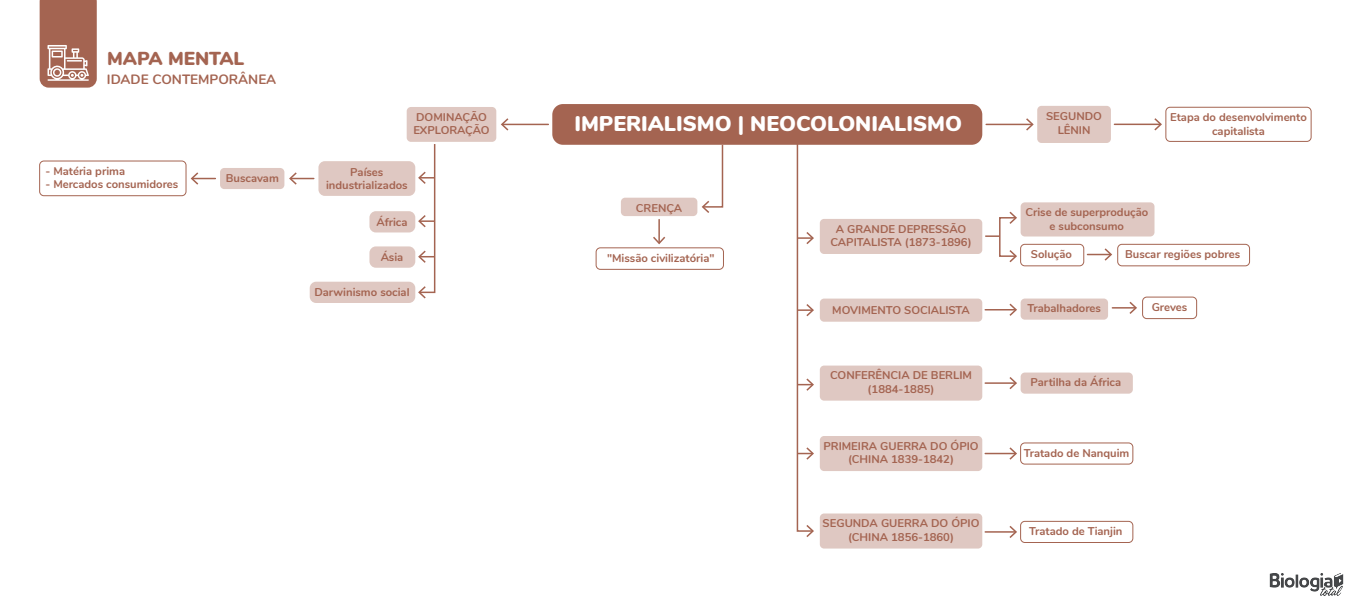
<style>
.page{position:relative;width:1358px;height:606px;background:#fff}
.page>*{position:absolute;margin:0;border:0;box-sizing:border-box;transform-origin:0 0}
.t1{font:900 21.3px "Nunito";color:#fff}
.t2{font:900 18.75px "Nunito";color:#a46451}
.t3{font:700 13.5px "Nunito";color:#a46451}
.t4{font:700 11.25px/13.5px "Nunito";color:#a46451;text-align:center}
</style>
<div class="page">
<img style="left:1269px;top:573px;width:75px;height:23px">
<svg style="left:40px;top:0;width:57px;height:88px;background:#af7867"></svg>
<div style="left:552px;top:104px;width:430px;height:41px;background:#a46451;border-radius:11px"></div>
<svg style="left:796px;top:144px;width:18px;height:393px"></svg>
<hr style="left:986px;top:124px;width:46px;height:1px;background:#a46451">
<svg style="left:1026px;top:118px;width:8px;height:12px"></svg>
<div style="left:820px;top:219px;width:162px;height:35px;background:#dfc8c2;border-radius:4px"></div>
<div style="left:318px;top:161px;width:97px;height:35px;background:#dfc8c2;border-radius:6px"></div>
<hr style="left:502px;top:124px;width:46px;height:1px;background:#a46451">
<svg style="left:501px;top:118px;width:7px;height:12px"></svg>
<div style="left:1037px;top:106px;width:74px;height:37px;background:#dfc8c2;border-radius:4px"></div>
<div style="left:407px;top:107px;width:89px;height:35px;background:#dfc8c2;border-radius:4px"></div>
<div style="left:369px;top:211px;width:46px;height:21px;background:#dfc8c2;border-radius:6px"></div>
<div style="left:369px;top:246px;width:46px;height:22px;background:#dfc8c2;border-radius:6px"></div>
<div style="left:310px;top:281px;width:105px;height:22px;background:#dfc8c2;border-radius:6px"></div>
<svg style="left:418px;top:144px;width:18px;height:154px"></svg>
<hr style="left:1114px;top:123px;width:46px;height:2px;background:#a46451">
<svg style="left:1154px;top:118px;width:8px;height:12px"></svg>
<div style="left:1165px;top:107px;width:146px;height:35px;border:1px solid #a46451;border-radius:4px"></div>
<div style="left:820px;top:298px;width:162px;height:23px;background:#dfc8c2;border-radius:4px"></div>
<div style="left:820px;top:365px;width:162px;height:35px;background:#dfc8c2;border-radius:4px"></div>
<div style="left:621px;top:198px;width:76px;height:18px;background:#dfc8c2;border-radius:4px"></div>
<div style="left:820px;top:436px;width:162px;height:35px;background:#dfc8c2;border-radius:4px"></div>
<div style="left:820px;top:513px;width:162px;height:35px;background:#dfc8c2;border-radius:4px"></div>
<svg style="left:702px;top:144px;width:22px;height:69px"></svg>
<div style="left:999px;top:217px;width:17px;height:40px;border:2px solid #a46451"></div>
<svg style="left:1009px;top:211px;width:8px;height:13px"></svg>
<svg style="left:1009px;top:250px;width:8px;height:12px"></svg>
<svg style="left:985px;top:235px;width:15px;height:2px"></svg>
<div style="left:1021px;top:202px;width:133px;height:34px;background:#dfc8c2;border-radius:4px"></div>
<div style="left:1020px;top:244px;width:64px;height:22px;border:1px solid #a46451;border-radius:4px"></div>
<svg style="left:1087px;top:248px;width:25px;height:12px"></svg>
<div style="left:1117px;top:244px;width:133px;height:22px;border:1px solid #a46451;border-radius:4px"></div>
<div style="left:1021px;top:298px;width:87px;height:21px;background:#dfc8c2;border-radius:4px"></div>
<svg style="left:1112px;top:301px;width:25px;height:13px"></svg>
<div style="left:1142px;top:296px;width:55px;height:23px;border:1px solid #a46451;border-radius:4px"></div>
<hr style="left:985px;top:309px;width:30px;height:1px;background:#a46451">
<svg style="left:1009px;top:303px;width:8px;height:13px"></svg>
<div style="left:1021px;top:372px;width:112px;height:21px;background:#dfc8c2;border-radius:4px"></div>
<hr style="left:985px;top:382px;width:30px;height:2px;background:#a46451">
<svg style="left:1009px;top:377px;width:8px;height:12px"></svg>
<hr style="left:658px;top:219px;width:2px;height:24px;background:#a46451">
<svg style="left:653px;top:237px;width:12px;height:7px"></svg>
<div style="left:596px;top:247px;width:128px;height:23px;border:1px solid #a46451;border-radius:4px"></div>
<div style="left:1020px;top:442px;width:113px;height:22px;border:1px solid #a46451;border-radius:4px"></div>
<hr style="left:985px;top:452px;width:30px;height:2px;background:#a46451">
<svg style="left:1009px;top:447px;width:8px;height:12px"></svg>
<div style="left:1020px;top:521px;width:113px;height:21px;border:1px solid #a46451;border-radius:4px"></div>
<hr style="left:985px;top:531px;width:30px;height:1px;background:#a46451">
<svg style="left:1009px;top:526px;width:8px;height:12px"></svg>
<div style="left:220px;top:168px;width:64px;height:21px;background:#dfc8c2;border-radius:4px"></div>
<svg style="left:289px;top:172px;width:25px;height:13px"></svg>
<div style="left:39px;top:161px;width:147px;height:35px;border:1px solid #a46451;border-radius:4px"></div>
<svg style="left:191px;top:172px;width:24px;height:13px"></svg>
<h2 class="t2" style="left:107px;top:45px;width:139px">MAPA MENTAL</h2>
<p class="t3" style="left:107px;top:69px;width:171px">IDADE CONTEMPORÂNEA</p>
<p class="t4" style="left:45px;top:163px;width:81px">- Matéria prima</p>
<p class="t4" style="left:45px;top:177px;width:134px">- Mercados consumidores</p>
<p class="t4" style="left:226px;top:170px;width:54px">Buscavam</p>
<p class="t4" style="left:413px;top:109px;width:78px;text-align:left">DOMINAÇÃO<br>EXPLORAÇÃO</p>
<p class="t4" style="left:326px;top:164px;width:83px">Países industrializados</p>
<p class="t4" style="left:376px;top:214px;width:33px">África</p>
<p class="t4" style="left:381px;top:249px;width:24px">Ásia</p>
<p class="t4" style="left:314px;top:285px;width:97px">Darwinismo social</p>
<h1 class="t1" style="left:574px;top:107px;width:389px">IMPERIALISMO | NEOCOLONIALISMO</h1>
<p class="t4" style="left:636px;top:200px;width:48px">CRENÇA</p>
<p class="t4" style="left:607px;top:250px;width:109px">"Missão civilizatória"</p>
<p class="t4" style="left:830px;top:221px;width:143px">A GRANDE DEPRESSÃO<br>CAPITALISTA (1873-1896)</p>
<p class="t4" style="left:832px;top:302px;width:139px">MOVIMENTO SOCIALISTA</p>
<p class="t4" style="left:830px;top:368px;width:143px">CONFERÊNCIA DE BERLIM (1884-1885)</p>
<p class="t4" style="left:823px;top:438px;width:157px">PRIMEIRA GUERRA DO ÓPIO (CHINA 1839-1842)</p>
<p class="t4" style="left:823px;top:516px;width:158px">SEGUNDA GUERRA DO ÓPIO (CHINA 1856-1860)</p>
<p class="t4" style="left:1046px;top:109px;width:57px">SEGUNDO<br>LÊNIN</p>
<p class="t4" style="left:1170px;top:110px;width:138px">Etapa do desenvolvimento capitalista</p>
<p class="t4" style="left:1025px;top:205px;width:124px">Crise de superprodução e subconsumo</p>
<p class="t4" style="left:1031px;top:247px;width:43px">Solução</p>
<p class="t4" style="left:1125px;top:247px;width:116px">Buscar regiões pobres</p>
<p class="t4" style="left:1027px;top:301px;width:75px">Trabalhadores</p>
<p class="t4" style="left:1152px;top:299px;width:37px">Greves</p>
<p class="t4" style="left:1030px;top:375px;width:92px">Partilha da África</p>
<p class="t4" style="left:1024px;top:445px;width:107px">Tratado de Nanquim</p>
<p class="t4" style="left:1029px;top:524px;width:95px">Tratado de Tianjin</p>
</div>
